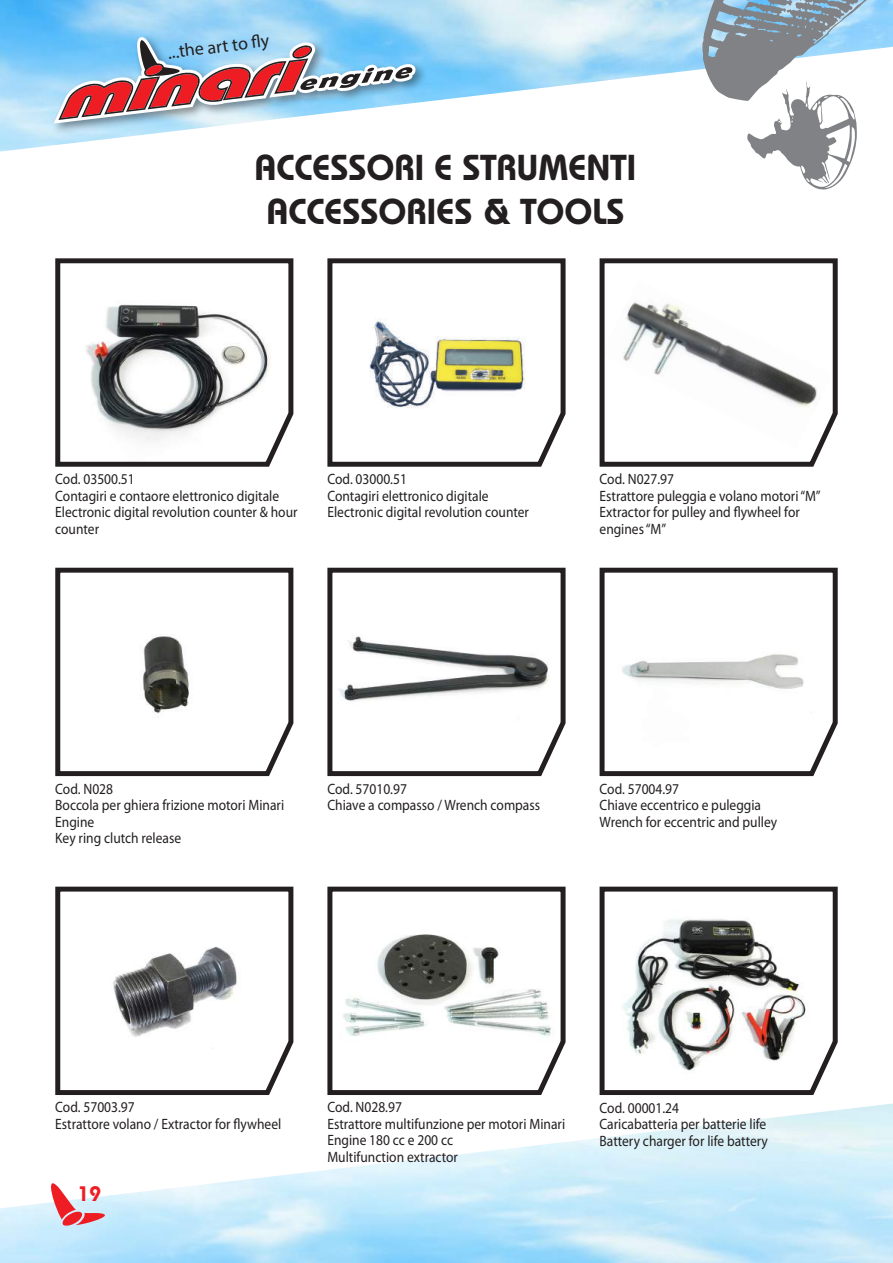
<style>
.page{position:relative;width:893px;height:1263px;background:#fff}
.page>*{position:absolute;margin:0;border:0;box-sizing:border-box;transform-origin:0 0}
.t1{font:600 36px/43.2px "Bauhaus Std";color:#231f20;text-align:center}
.t2{font:600 21px "Bauhaus Std";color:#ee1d23}
.t3{font:18px "Myriad Pro";color:#231f20}
.t4{font:15px/16.5px "Myriad Pro";color:#231f20;scale:.9 1}
</style>
<div class="page">
<img style="left:0;top:0;width:702px;height:152px">
<svg style="left:702px;top:0;width:191px;height:190px"></svg>
<div style="left:51px;top:34px;width:377px;height:102px;background:#231f20;opacity:.48"></div>
<svg style="left:54px;top:37px;width:362px;height:87px"></svg>
<svg style="left:51px;top:1183px;width:54px;height:43px"></svg>
<svg style="left:55px;top:258px;width:239px;height:209px"></svg>
<svg style="left:327px;top:258px;width:239px;height:209px"></svg>
<svg style="left:599px;top:258px;width:239px;height:209px"></svg>
<svg style="left:55px;top:886px;width:239px;height:209px"></svg>
<svg style="left:327px;top:886px;width:239px;height:209px"></svg>
<svg style="left:599px;top:886px;width:239px;height:209px"></svg>
<svg style="left:55px;top:567px;width:239px;height:210px"></svg>
<svg style="left:327px;top:567px;width:239px;height:210px"></svg>
<svg style="left:599px;top:567px;width:239px;height:210px"></svg>
<p class="t3" style="left:167px;top:42px;width:104px;rotate:-7deg">...the art to fly</p>
<h1 class="t1" style="left:254px;top:146px;width:384px">ACCESSORI E STRUMENTI<br>ACCESSORIES &amp; TOOLS</h1>
<p class="t4" style="left:55px;top:471px;width:271px">Cod. 03500.51<br>Contagiri e contaore elettronico digitale<br>Electronic digital revolution counter &amp; hour counter</p>
<p class="t4" style="left:600px;top:471px;width:247px">Cod. N027.97<br>Estrattore puleggia e volano motori “M”<br>Extractor for pulley and flywheel for engines “M”</p>
<p class="t4" style="left:327px;top:471px;width:226px">Cod. 03000.51<br>Contagiri elettronico digitale<br>Electronic digital revolution counter</p>
<p class="t4" style="left:55px;top:781px;width:256px">Cod. N028<br>Boccola per ghiera frizione motori Minari<br>Engine<br>Key ring clutch release</p>
<p class="t4" style="left:327px;top:781px;width:238px">Cod. 57010.97<br>Chiave a compasso / Wrench compass</p>
<p class="t4" style="left:600px;top:781px;width:199px">Cod. 57004.97<br>Chiave eccentrico e puleggia<br>Wrench for eccentric and pulley</p>
<p class="t4" style="left:55px;top:1099px;width:253px">Cod. 57003.97<br>Estrattore volano / Extractor for flywheel</p>
<p class="t4" style="left:327px;top:1099px;width:266px">Cod. N028.97<br>Estrattore multifunzione per motori Minari<br>Engine 180 cc e 200 cc<br>Multifunction extractor</p>
<p class="t4" style="left:600px;top:1100px;width:189px">Cod. 00001.24<br>Caricabatteria per batterie life<br>Battery charger for life battery</p>
<h2 class="t2" style="left:78px;top:1181px;width:25px">19</h2>
</div>
